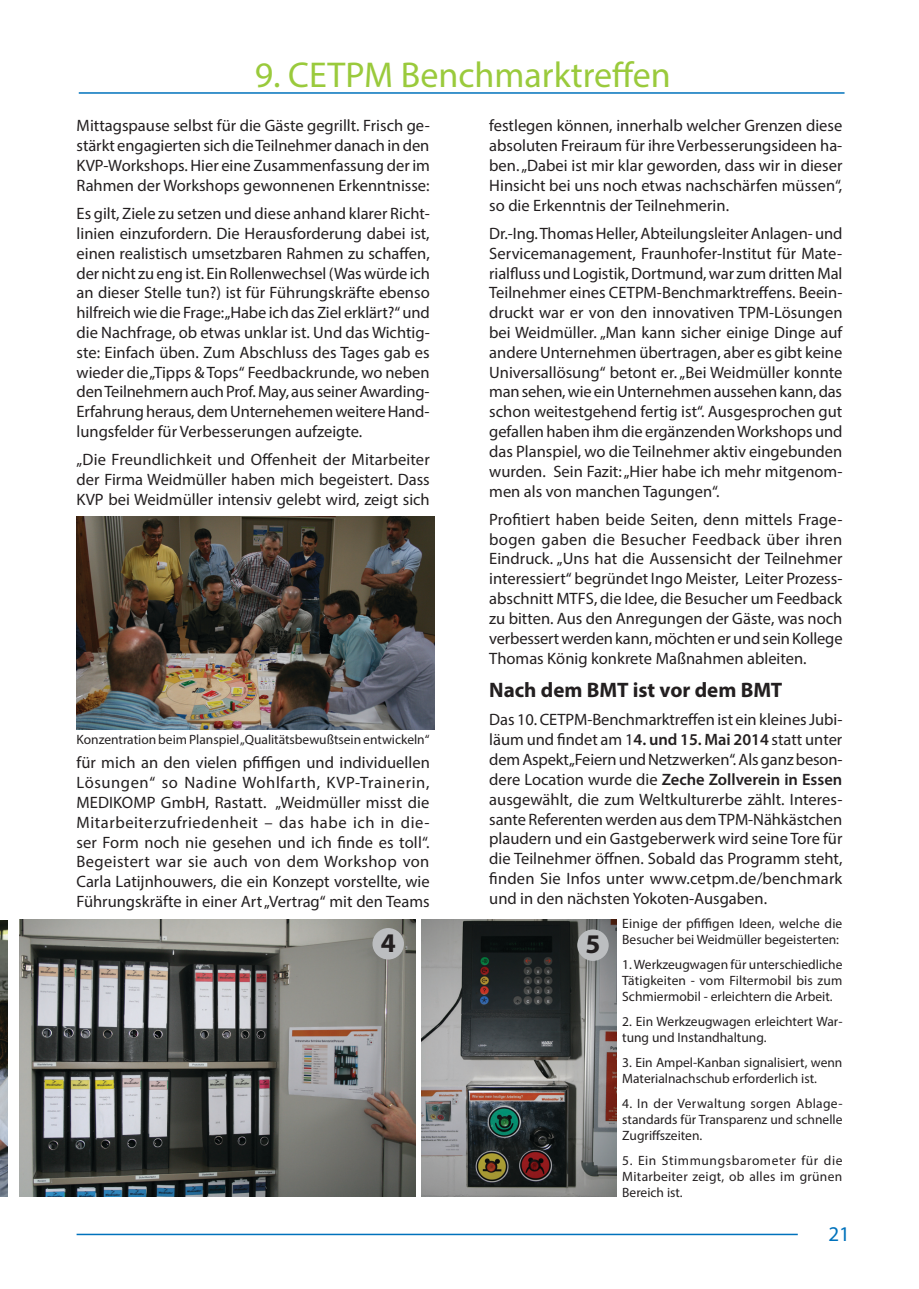
<style>
.page{position:relative;width:919px;height:1289px;background:#fff}
.page>*{position:absolute;margin:0;border:0;box-sizing:border-box;transform-origin:0 0}
.t1{font:36px "Myriad Pro";color:#9aca3c}
.t2{font:700 27px "Myriad Pro";color:#231f20}
.t3{font:700 21px "Myriad Pro";color:#231f20}
.t4{font:21px "Myriad Pro";color:#0072bc}
.t5{font:16.5px/19.8px "Myriad Pro";color:#231f20;text-align:justify}
.t6{font:13.5px/16.2px "Myriad Pro";color:#231f20}
.s1{font-weight:600}
</style>
<div class="page">
<hr style="left:79px;top:92px;width:765px;height:2px;background:#0072bc">
<hr style="left:77px;top:1233px;width:720px;height:2px;background:#0072bc">
<img style="left:19px;top:919px;width:396px;height:277px">
<img style="left:0;top:920px;width:7px;height:276px">
<img style="left:422px;top:919px;width:194px;height:277px">
<img style="left:77px;top:517px;width:357px;height:212px">
<div style="left:372px;top:928px;width:32px;height:31px;background:#bcbec0;border-radius:50%"></div>
<div style="left:577px;top:929px;width:31px;height:31px;background:#bcbec0;border-radius:50%"></div>
<h1 class="t1" style="left:255px;top:53px;width:417px">9. CETPM Benchmarktreffen</h1>
<p class="t5" style="left:77px;top:116px;width:355px">Mittagspause selbst für die Gäste gegrillt. Frisch ge&shy;stärkt engagierten sich die Teilnehmer danach in den KVP-Workshops. Hier eine Zusammenfassung der im Rahmen der Workshops gewonnenen Erkenntnisse:</p>
<p class="t5" style="left:77px;top:203px;width:355px">Es gilt, Ziele zu setzen und diese anhand klarer Richt&shy;linien einzufordern. Die Herausforderung dabei ist, einen realistisch umsetzbaren Rahmen zu schaffen, der nicht zu eng ist. Ein Rollenwechsel (Was würde ich an dieser Stelle tun?) ist für Führungskräfte ebenso hilfreich wie die Frage: „Habe ich das Ziel erklärt?“ und die Nachfrage, ob etwas unklar ist. Und das Wichtig&shy;ste: Einfach üben. Zum Abschluss des Tages gab es wieder die „Tipps &amp; Tops“ Feedbackrunde, wo neben den Teilnehmern auch Prof. May, aus seiner Awarding-Erfahrung heraus, dem Unternehemen weitere Hand&shy;lungsfelder für Verbesserungen aufzeigte.</p>
<p class="t5" style="left:77px;top:449px;width:354px">„Die Freundlichkeit und Offenheit der Mitarbeiter der Firma Weidmüller haben mich begeistert. Dass KVP bei Weidmüller intensiv gelebt wird, zeigt sich</p>
<p class="t5" style="left:489px;top:116px;width:354px">festlegen können, innerhalb welcher Grenzen diese absoluten Freiraum für ihre Verbesserungsideen ha&shy;ben. „Dabei ist mir klar geworden, dass wir in dieser Hinsicht bei uns noch etwas nachschärfen müssen“, so die Erkenntnis der Teilnehmerin.</p>
<p class="t5" style="left:489px;top:223px;width:355px">Dr.-Ing. Thomas Heller, Abteilungsleiter Anlagen- und Servicemanagement, Fraunhofer-Institut für Mate&shy;rialfluss und Logistik, Dortmund, war zum dritten Mal Teilnehmer eines CETPM-Benchmarktreffens. Beein&shy;druckt war er von den innovativen TPM-Lösungen bei Weidmüller. „Man kann sicher einige Dinge auf andere Unternehmen übertragen, aber es gibt keine Universallösung“ betont er. „Bei Weidmüller konnte man sehen, wie ein Unternehmen aussehen kann, das schon weitestgehend fertig ist“. Ausgesprochen gut gefallen haben ihm die ergänzenden Workshops und das Planspiel, wo die Teilnehmer aktiv eingebunden wurden. Sein Fazit: „Hier habe ich mehr mitgenom&shy;men als von manchen Tagungen“.</p>
<p class="t5" style="left:489px;top:509px;width:355px">Profitiert haben beide Seiten, denn mittels Frage&shy;bogen gaben die Besucher Feedback über ihren Eindruck. „Uns hat die Aussensicht der Teilnehmer interessiert“ begründet Ingo Meister, Leiter Prozess&shy;abschnitt MTFS, die Idee, die Besucher um Feedback zu bitten. Aus den Anregungen der Gäste, was noch verbessert werden kann, möchten er und sein Kollege Thomas König konkrete Maßnahmen ableiten.</p>
<p class="t3" style="left:489px;top:676px;width:294px">Nach dem BMT ist vor dem BMT</p>
<p class="t5" style="left:489px;top:709px;width:355px">Das 10. CETPM-Benchmarktreffen ist ein kleines Jubi&shy;läum und findet am 1<span class="s1">4. und 15. Mai 2014</span> statt unter dem Aspekt „Feiern und Netzwerken“. Als ganz beson&shy;dere Location wurde die <span class="s1">Zeche Zollverein in Essen </span>ausgewählt, die zum Weltkulturerbe zählt. Interes&shy;sante Referenten werden aus dem TPM-Nähkästchen plaudern und ein Gastgeberwerk wird seine Tore für die Teilnehmer öffnen. Sobald das Programm steht, finden Sie Infos unter www.cetpm.de/benchmark und in den nächsten Yokoten-Ausgaben.</p>
<p class="t6" style="left:77px;top:730px;width:354px">Konzentration beim Planspiel „Qualitätsbewußtsein entwickeln“</p>
<p class="t5" style="left:77px;top:752px;width:355px">für mich an den vielen pfiffigen und individuellen Lösungen“ so Nadine Wohlfarth, KVP-Trainerin, MEDIKOMP GmbH, Rastatt. „Weidmüller misst die Mitarbeiterzufriedenheit – das habe ich in die&shy;ser Form noch nie gesehen und ich finde es toll“.<br>Begeistert war sie auch von dem Workshop von Carla Latijnhouwers, die ein Konzept vorstellte, wie Führungskräfte in einer Art „Vertrag“ mit den Teams</p>
<h2 class="t2" style="left:380px;top:925px;width:16px">4</h2>
<h2 class="t2" style="left:585px;top:926px;width:16px">5</h2>
<p class="t6" style="left:622px;top:914px;width:222px">Einige der pfiffigen Ideen, welche die<br>Besucher bei Weidmüller begeisterten:</p>
<p class="t6" style="left:622px;top:955px;width:222px;text-align:justify">1. Werkzeugwagen für unterschiedliche Tätigkeiten - vom Filtermobil bis zum Schmiermobil - erleichtern die Arbeit.</p>
<p class="t6" style="left:622px;top:1012px;width:222px">2. Ein Werkzeugwagen erleichtert War&shy;tung und Instandhaltung.</p>
<p class="t6" style="left:622px;top:1053px;width:222px">3. Ein Ampel-Kanban signalisiert, wenn<br>Materialnachschub erforderlich ist.</p>
<p class="t6" style="left:622px;top:1094px;width:222px;text-align:justify">4. In der Verwaltung sorgen Ablage&shy;standards für Transparenz und schnelle Zugriffszeiten.</p>
<p class="t6" style="left:622px;top:1151px;width:222px;text-align:justify">5. Ein Stimmungsbarometer für die Mitarbeiter zeigt, ob alles im grünen Bereich ist.</p>
<p class="t4" style="left:828px;top:1220px;width:23px">21</p>
</div>
